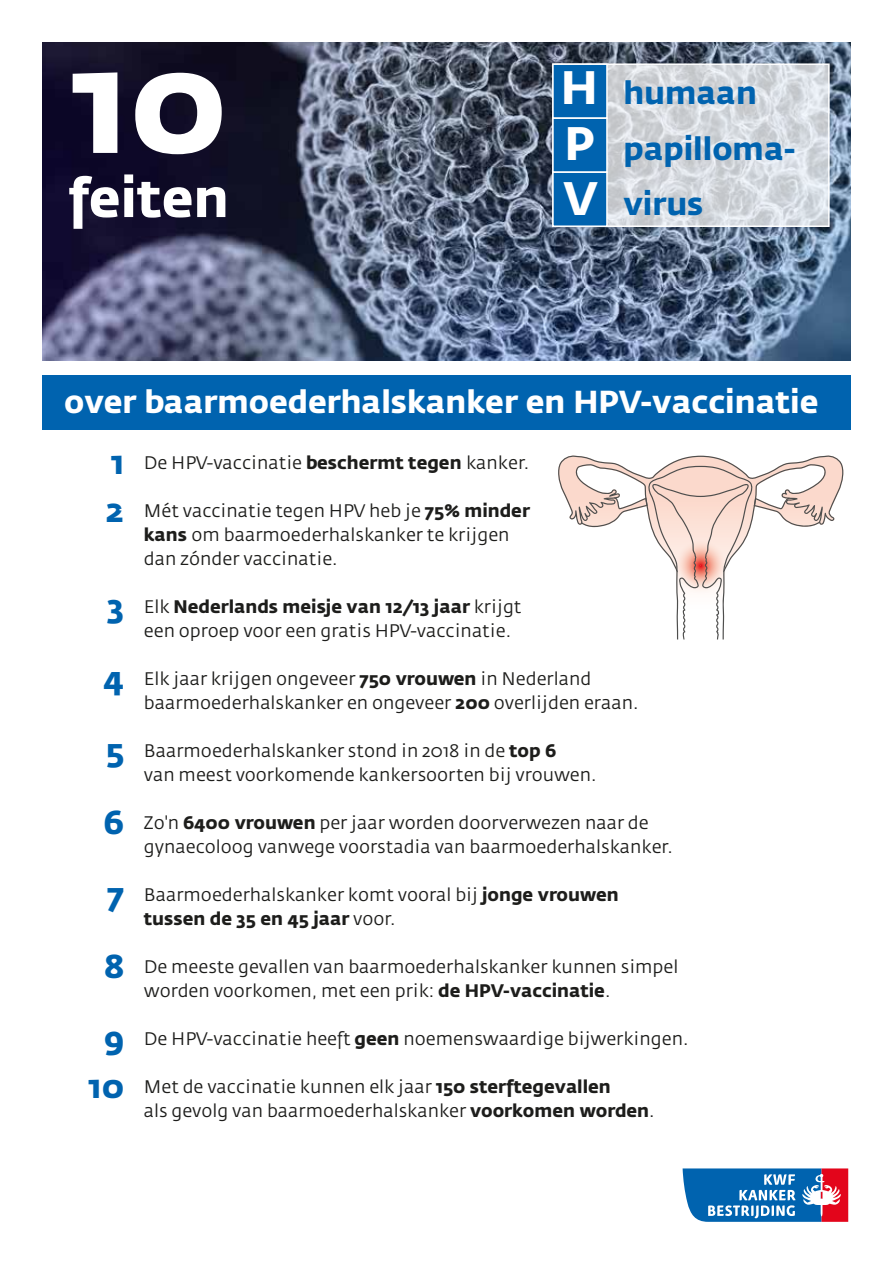
<style>
.page{position:relative;width:893px;height:1263px;background:#fff}
.page>*{position:absolute;margin:0;border:0;box-sizing:border-box;transform-origin:0 0}
.t1{font:700 145.05px "KWF Fedra Sans";color:#fff}
.t2{font:700 53.4px "KWF Fedra Sans";color:#fff}
.t3{font:700 46.5px/55.5px "KWF Fedra Sans";color:#fff;text-align:justify}
.t4{font:700 33px/72px "KWF Fedra Sans";color:#0063af}
.t5{font:700 31.5px "KWF Fedra Sans";color:#fff}
.t6{font:700 31.5px/55.5px "KWF Fedra Sans";color:#0063af}
.t7{font:18px/24px "KWF Fedra Sans";color:#1d1d1b}
.s1{font-weight:700}
</style>
<div class="page">
<img style="left:43px;top:43px;width:808px;height:317px">
<div style="left:43px;top:375px;width:808px;height:55px;background:#0063af"></div>
<svg style="left:682px;top:1168px;width:167px;height:54px"></svg>
<svg style="left:608px;top:66px;width:219px;height:158px"></svg>
<div style="left:552px;top:63px;width:278px;height:164px;border:2px solid #fff"></div>
<svg style="left:558px;top:455px;width:286px;height:184px"></svg>
<div style="left:552px;top:63px;width:56px;height:56px;background:#0063af;border:2px solid #fff"></div>
<div style="left:552px;top:117px;width:56px;height:56px;background:#0063af;border:2px solid #fff"></div>
<div style="left:552px;top:171px;width:56px;height:56px;background:#0063af;border:2px solid #fff"></div>
<h1 class="t1" style="left:70px;top:15px;width:159px">10</h1>
<h2 class="t2" style="left:69px;top:166px;width:162px">feiten</h2>
<h3 class="t3" style="left:561px;top:61px;width:39px">H P V</h3>
<h3 class="t6" style="left:623px;top:66px;width:174px">humaan papilloma&shy;virus</h3>
<h3 class="t5" style="left:64px;top:383px;width:756px">over baarmoederhalskanker en HPV-vaccinatie</h3>
<h3 class="t4" style="left:106px;top:439px;width:20px;line-height:48px">1<br>2</h3>
<h3 class="t4" style="left:103px;top:571px;width:22px;text-align:justify">3<br>4<br>5<br>6<br>7<br>8<br>9</h3>
<h3 class="t4" style="left:88px;top:1051px;width:37px">10</h3>
<p class="t7" style="left:144px;top:451px;width:387px">De HPV-vaccinatie <span class="s1">beschermt tegen</span> kanker.</p>
<p class="t7" style="left:144px;top:499px;width:388px">Mét vaccinatie tegen HPV heb je <span class="s1">75% minder kans</span> om baarmoederhalskanker te krijgen dan zónder vaccinatie.</p>
<p class="t7" style="left:144px;top:595px;width:379px">Elk <span class="s1">Nederlands meisje van 12/13 jaar</span> krijgt een oproep voor een gratis HPV-vaccinatie.</p>
<p class="t7" style="left:144px;top:667px;width:496px">Elk jaar krijgen ongeveer <span class="s1">750 vrouwen</span> in Nederland baarmoederhalskanker en ongeveer <span class="s1">200</span> overlijden eraan.</p>
<p class="t7" style="left:144px;top:739px;width:454px">Baarmoederhalskanker stond in 2018 in de <span class="s1">top 6<br></span>van meest voorkomende kankersoorten bij vrouwen.</p>
<p class="t7" style="left:144px;top:811px;width:530px">Zo'n <span class="s1">6400 vrouwen</span> per jaar worden doorverwezen naar de gynaecoloog vanwege voorstadia van baarmoederhalskanker.</p>
<p class="t7" style="left:144px;top:883px;width:476px">Baarmoederhalskanker komt vooral bij <span class="s1">jonge vrouwen tussen de 35 en 45 jaar</span> voor.</p>
<p class="t7" style="left:144px;top:955px;width:536px">De meeste gevallen van baarmoederhalskanker kunnen simpel worden voorkomen, met een prik: <span class="s1">de HPV-vaccinatie</span>.</p>
<p class="t7" style="left:144px;top:1027px;width:546px">De HPV-vaccinatie heeft <span class="s1">geen</span> noemenswaardige bijwerkingen.</p>
<p class="t7" style="left:144px;top:1075px;width:512px">Met de vaccinatie kunnen elk jaar <span class="s1">150 sterftegevallen<br></span>als gevolg van baarmoederhalskanker <span class="s1">voorkomen worden</span>.</p>
</div>
